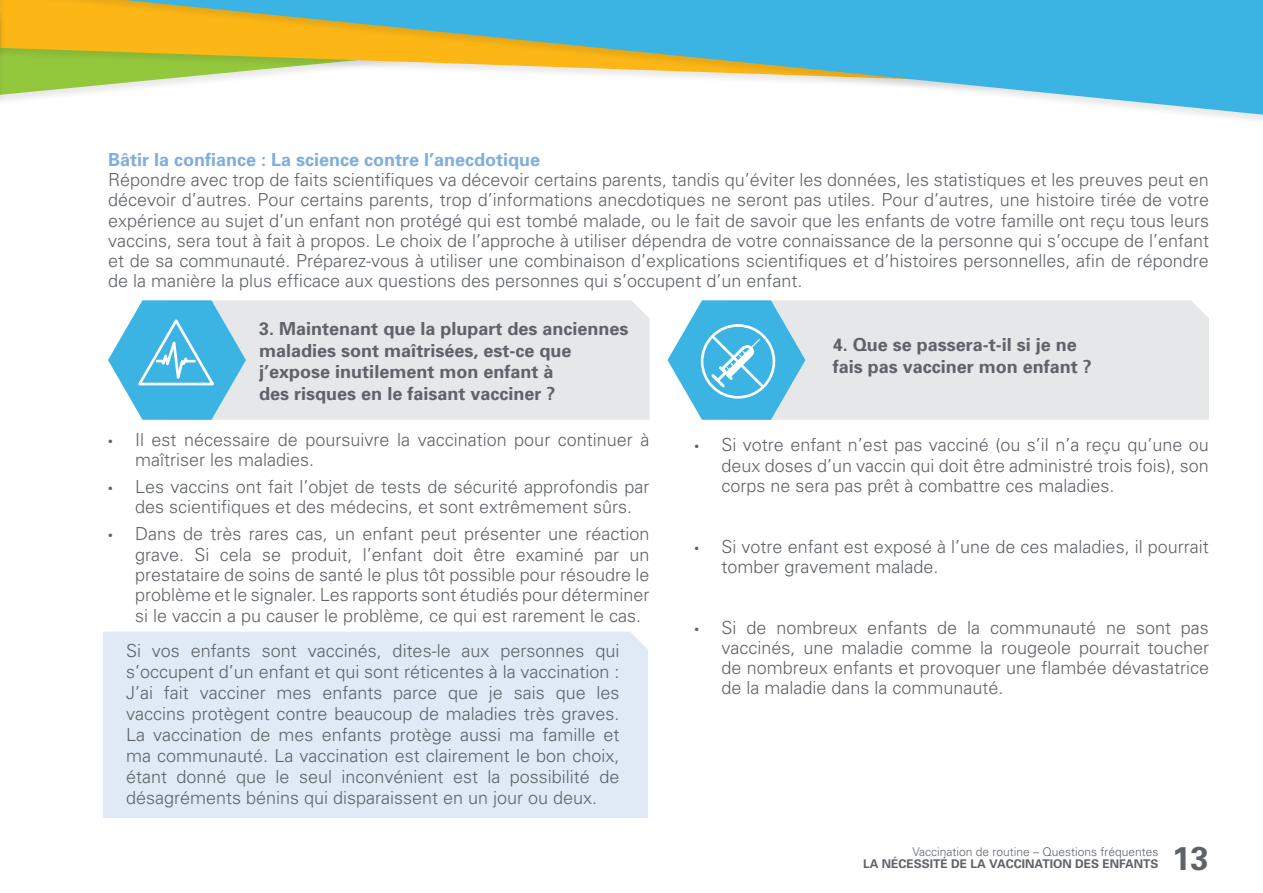
<style>
.page{position:relative;width:1263px;height:893px;background:#fff}
.page>*{position:absolute;margin:0;border:0;box-sizing:border-box;transform-origin:0 0}
.t1{font:700 33px "Univers";color:#5f6369}
.t2{font:300 18px/20.2px "Univers";color:#5f6369;text-align:justify}
.t3{font:700 18px/21.6px "Univers";color:#5f6369}
.t4{font:700 18px "Univers";color:#80aedc}
.t5{font:300 12px "Univers";color:#5f6369}
.t6{font:700 12px "Univers";color:#5f6369}
.s1{font-family:"Myriad Pro";font-weight:400;font-stretch:condensed}
</style>
<div class="page">
<svg style="left:518px;top:0;width:745px;height:118px;fill:#3bb4e4"></svg>
<svg style="left:0;top:0;width:518px;height:101px"></svg>
<div style="left:103px;top:632px;width:545px;height:186px;background:#dfeaf6"></div>
<div style="left:246px;top:300px;width:403px;height:120px;background:#e6e7e9"></div>
<div style="left:805px;top:300px;width:404px;height:120px;background:#e6e7e9"></div>
<svg style="left:108px;top:300px;width:138px;height:120px"></svg>
<svg style="left:667px;top:300px;width:138px;height:120px"></svg>
<p class="t4" style="left:108px;top:148px;width:434px">Bâtir la confiance : La science contre l’anecdotique</p>
<p class="t2" style="left:108px;top:169px;width:1102px">Répondre avec trop de faits scientifiques va décevoir certains parents, tandis qu’éviter les données, les statistiques et les preuves peut en décevoir d’autres. Pour certains parents, trop d’informations anecdotiques ne seront pas utiles. Pour d’autres, une histoire tirée de votre expérience au sujet d’un enfant non protégé qui est tombé malade, ou le fait de savoir que les enfants de votre famille ont reçu tous leurs vaccins, sera tout à fait à propos. Le choix de l’approche à utiliser dépendra de votre connaissance de la personne qui s’occupe de l’enfant et de sa communauté. Préparez-vous à utiliser une combinaison d’explications scientifiques et d’histoires personnelles, afin de répondre de la manière la plus efficace aux questions des personnes qui s’occupent d’un enfant.</p>
<p class="t3" style="left:259px;top:317px;width:371px">3. Maintenant que la plupart des anciennes maladies sont maîtrisées, est-ce que j’expose inutilement mon enfant à<br>des risques en le faisant vacciner ?</p>
<p class="t3" style="left:833px;top:334px;width:261px">4. Que se passera-t-il si je ne fais pas vacciner mon enfant ?</p>
<p class="t2" style="left:135px;top:429px;width:516px;text-indent:-27px"><span class="s1">•</span> Il est nécessaire de poursuivre la vaccination pour continuer à maîtriser les maladies.</p>
<p class="t2" style="left:108px;top:476px;width:543px;text-align:center"><span class="s1">•</span> Les vaccins ont fait l’objet de tests de sécurité approfondis par des scientifiques et des médecins, et sont extrêmement sûrs.</p>
<p class="t2" style="left:135px;top:523px;width:516px;text-indent:-27px"><span class="s1">•</span> Dans de très rares cas, un enfant peut présenter une réaction grave. Si cela se produit, l’enfant doit être examiné par un prestataire de soins de santé le plus tôt possible pour résoudre le problème et le signaler. Les rapports sont étudiés pour déterminer si le vaccin a pu causer le problème, ce qui est rarement le cas.</p>
<p class="t2" style="left:126px;top:639px;width:495px;line-height:21px">Si vos enfants sont vaccinés, dites-le aux personnes qui s’occupent d’un enfant et qui sont réticentes à la vaccination :<br>J’ai fait vacciner mes enfants parce que je sais que les vaccins protègent contre beaucoup de maladies très graves.<br>La vaccination de mes enfants protège aussi ma famille et ma communauté. La vaccination est clairement le bon choix, étant donné que le seul inconvénient est la possibilité de désagréments bénins qui disparaissent en un jour ou deux.</p>
<p class="t2" style="left:721px;top:434px;width:489px;text-indent:-27px"><span class="s1">•</span> Si votre enfant n’est pas vacciné (ou s’il n’a reçu qu’une ou deux doses d’un vaccin qui doit être administré trois fois), son corps ne sera pas prêt à combattre ces maladies.</p>
<p class="t2" style="left:721px;top:536px;width:489px;text-indent:-27px"><span class="s1">•</span> Si votre enfant est exposé à l’une de ces maladies, il pourrait tomber gravement malade.</p>
<p class="t2" style="left:721px;top:617px;width:489px;text-indent:-27px"><span class="s1">•</span> Si de nombreux enfants de la communauté ne sont pas vaccinés, une maladie comme la rougeole pourrait toucher de nombreux enfants et provoquer une flambée dévastatrice de la maladie dans la communauté.</p>
<p class="t5" style="left:912px;top:845px;width:248px">Vaccination de routine – Questions fréquentes</p>
<p class="t6" style="left:863px;top:856px;width:297px">LA NÉCESSITÉ DE LA VACCINATION DES ENFANTS</p>
<h1 class="t1" style="left:1172px;top:837px;width:38px">13</h1>
</div>
